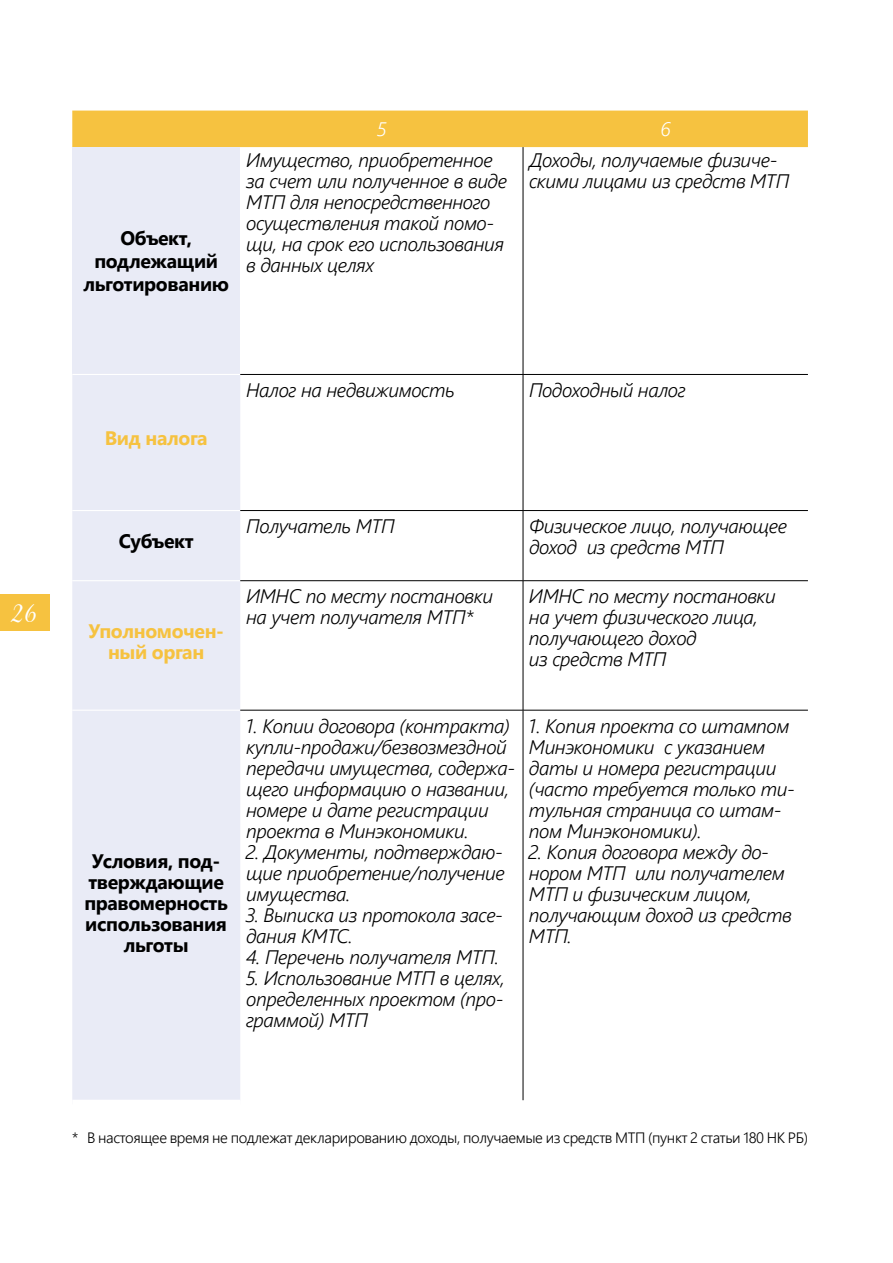
<style>
.page{position:relative;width:893px;height:1263px;background:#fff}
.page>*{position:absolute;margin:0;border:0;box-sizing:border-box;transform-origin:0 0}
.t1{font:30px "Amsterdamvp";color:#fff}
.t2{font:italic 300 19.5px/21px "Segoe UI";letter-spacing:-.02em;color:#000}
.t3{font:700 19.5px/21px "Segoe UI";letter-spacing:-.02em;color:#000;text-align:center}
.t4{font:700 19.5px/21px "Segoe UI";letter-spacing:-.02em;color:#f6c240;text-align:center}
.t5{font:italic 300 19.5px "Segoe UI";color:#fff}
.t6{font:300 15px "Segoe UI";letter-spacing:-.025em;color:#000}
</style>
<div class="page">
<div style="left:72px;top:111px;width:736px;height:36px;background:#f6c240"></div>
<div style="left:72px;top:147px;width:168px;height:227px;background:#e9ebf6"></div>
<div style="left:72px;top:375px;width:168px;height:725px;background:#e9ebf6"></div>
<hr style="left:72px;top:510px;width:168px;height:1px;background:#fff">
<hr style="left:72px;top:580px;width:168px;height:1px;background:#fff">
<hr style="left:72px;top:710px;width:168px;height:1px;background:#fff">
<hr style="left:523px;top:147px;width:1px;height:227px;background:#000">
<hr style="left:523px;top:375px;width:1px;height:135px;background:#000">
<hr style="left:523px;top:511px;width:1px;height:69px;background:#000">
<hr style="left:523px;top:581px;width:1px;height:129px;background:#000">
<hr style="left:523px;top:710px;width:1px;height:390px;background:#000">
<hr style="left:240px;top:710px;width:283px;height:1px;background:#000">
<hr style="left:523px;top:710px;width:285px;height:1px;background:#000">
<hr style="left:240px;top:580px;width:283px;height:1px;background:#000">
<hr style="left:523px;top:580px;width:285px;height:1px;background:#000">
<hr style="left:240px;top:374px;width:283px;height:1px;background:#000">
<hr style="left:523px;top:374px;width:285px;height:1px;background:#000">
<hr style="left:240px;top:510px;width:283px;height:1px;background:#000">
<hr style="left:523px;top:510px;width:285px;height:1px;background:#000">
<div style="left:0;top:595px;width:50px;height:36px;background:#f6c240"></div>
<h1 class="t1" style="left:10px;top:596px;width:29px">26</h1>
<p class="t3" style="left:83px;top:225px;width:147px;line-height:23.2px">Объект, подлежащий льготированию</p>
<p class="t5" style="left:377px;top:115px;width:11px">5</p>
<p class="t5" style="left:660px;top:115px;width:12px">6</p>
<p class="t2" style="left:246px;top:149px;width:262px">Имущество, приобретенное за счет или полученное в виде<br>МТП для непосредственного осуществления такой помо&shy;щи, на срок его использования в данных целях</p>
<p class="t2" style="left:529px;top:149px;width:262px">Доходы, получаемые физиче&shy;скими лицами из средств МТП</p>
<p class="t4" style="left:105px;top:427px;width:104px">Вид налога</p>
<p class="t2" style="left:246px;top:379px;width:210px">Налог на недвижимость</p>
<p class="t2" style="left:529px;top:379px;width:158px">Подоходный налог</p>
<p class="t3" style="left:119px;top:530px;width:76px">Субъект</p>
<p class="t4" style="left:88px;top:619px;width:137px">Уполномочен&shy;ный орган</p>
<p class="t2" style="left:246px;top:515px;width:150px">Получатель МТП</p>
<p class="t2" style="left:529px;top:515px;width:259px">Физическое лицо, получающее доход из средств МТП</p>
<p class="t2" style="left:246px;top:585px;width:248px">ИМНС по месту постановки на учет получателя МТП*</p>
<p class="t2" style="left:529px;top:585px;width:248px">ИМНС по месту постановки на учет физического лица, получающего доход<br>из средств МТП</p>
<p class="t3" style="left:84px;top:849px;width:145px">Условия, под&shy;тверждающие правомерность использования льготы</p>
<p class="t2" style="left:246px;top:715px;width:271px">1. Копии договора (контракта) купли-продажи/безвозмездной передачи имущества, содержа&shy;щего информацию о названии, номере и дате регистрации проекта в Минэкономики.</p>
<p class="t2" style="left:246px;top:841px;width:260px;text-align:justify">2. Документы, подтверждаю&shy;щие приобретение/получение имущества.</p>
<p class="t2" style="left:246px;top:904px;width:258px">3. Выписка из протокола засе&shy;дания КМТС.</p>
<p class="t2" style="left:246px;top:946px;width:254px">4. Перечень получателя МТП.</p>
<p class="t2" style="left:246px;top:967px;width:260px;text-align:justify">5. Использование МТП в целях, определенных проектом (про&shy;граммой) МТП</p>
<p class="t2" style="left:529px;top:715px;width:267px">1. Копия проекта со штампом<br>Минэкономики с указанием даты и номера регистрации (часто требуется только ти&shy;тульная страница со штам&shy;пом Минэкономики).</p>
<p class="t2" style="left:529px;top:841px;width:264px">2. Копия договора между до&shy;нором МТП или получателем<br>МТП и физическим лицом, получающим доход из средств<br>МТП.</p>
<p class="t6" style="left:72px;top:1126px;width:737px">* В настоящее время не подлежат декларированию доходы, получаемые из средств МТП (пункт 2 статьи 180 НК РБ)</p>
</div>
